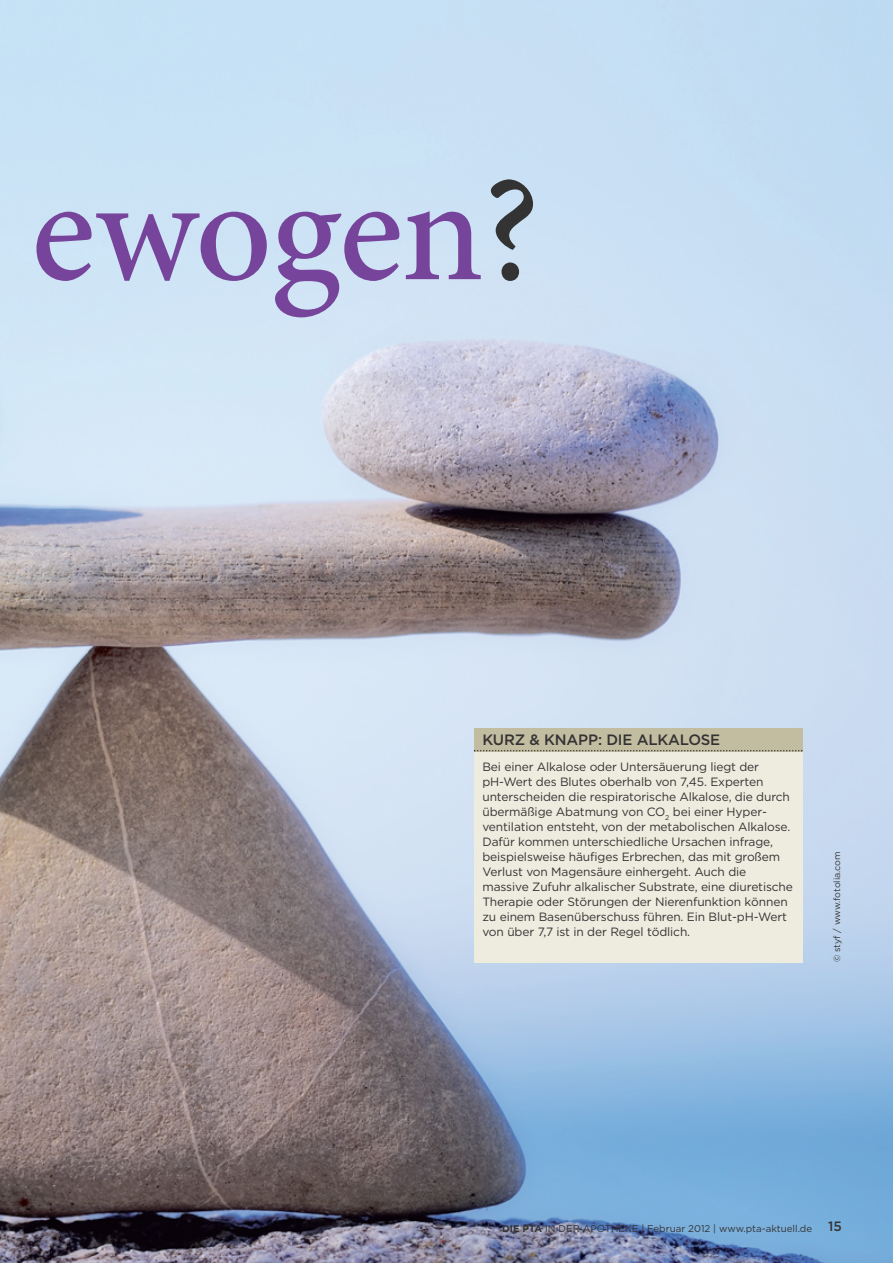
<style>
.page{position:relative;width:893px;height:1263px;background:#fff}
.page>*{position:absolute;margin:0;border:0;box-sizing:border-box;transform-origin:0 0}
.t1{font:500 150px "Minion Pro";letter-spacing:-.01em;color:#77449c}
.t2{font:500 15px "Gotham";letter-spacing:-.01em;color:#343334}
.t3{font:12px/15px "Gotham";letter-spacing:-.01em;color:#343334}
.t4{font:9.75px "Gotham";color:#343334}
.t5{font:9px "Gotham";color:#343334}
.s1{color:#343334}
.s2{font-weight:700}
.s3{font-weight:500;font-size:13.5px}
</style>
<div class="page">
<img style="left:0;top:0;width:893px;height:1263px">
<div style="left:474px;top:729px;width:328px;height:233px;background:#eeecde"></div>
<div style="left:474px;top:728px;width:328px;height:23px;background:#c2bda1"></div>
<svg style="left:474px;top:750px;width:328px;height:1px"></svg>
<h1 class="t1" style="left:31px;top:140px;width:510px">ewogen<span class="s1">?</span></h1>
<p class="t2" style="left:482px;top:734px;width:239px">KURZ &amp; KNAPP: DIE ALKALOSE</p>
<p class="t3" style="left:482px;top:760px;width:312px">Bei einer Alkalose oder Untersäuerung liegt der pH-Wert des Blutes oberhalb von 7,45. Experten unterscheiden die respiratorische Alkalose, die durch übermäßige Abatmung von CO<sub>2</sub> bei einer Hyper&shy;ventilation entsteht, von der metabolischen Alkalose.<br>Dafür kommen unterschiedliche Ursachen infrage, beispielsweise häufiges Erbrechen, das mit großem Verlust von Magensäure einhergeht. Auch die massive Zufuhr alkalischer Substrate, eine diuretische Therapie oder Störungen der Nierenfunktion können zu einem Basenüberschuss führen. Ein Blut-pH-Wert von über 7,7 ist in der Regel tödlich.</p>
<p class="t5" style="left:834px;top:962px;width:112px;rotate:-90deg">© styf / www.fotolia.com</p>
<p class="t4" style="left:502px;top:1225px;width:341px"><span class="s2">DIE PTA</span> IN DER APOTHEKE | Februar 2012 | www.pta-aktuell.de <span class="s3">15</span></p>
</div>
